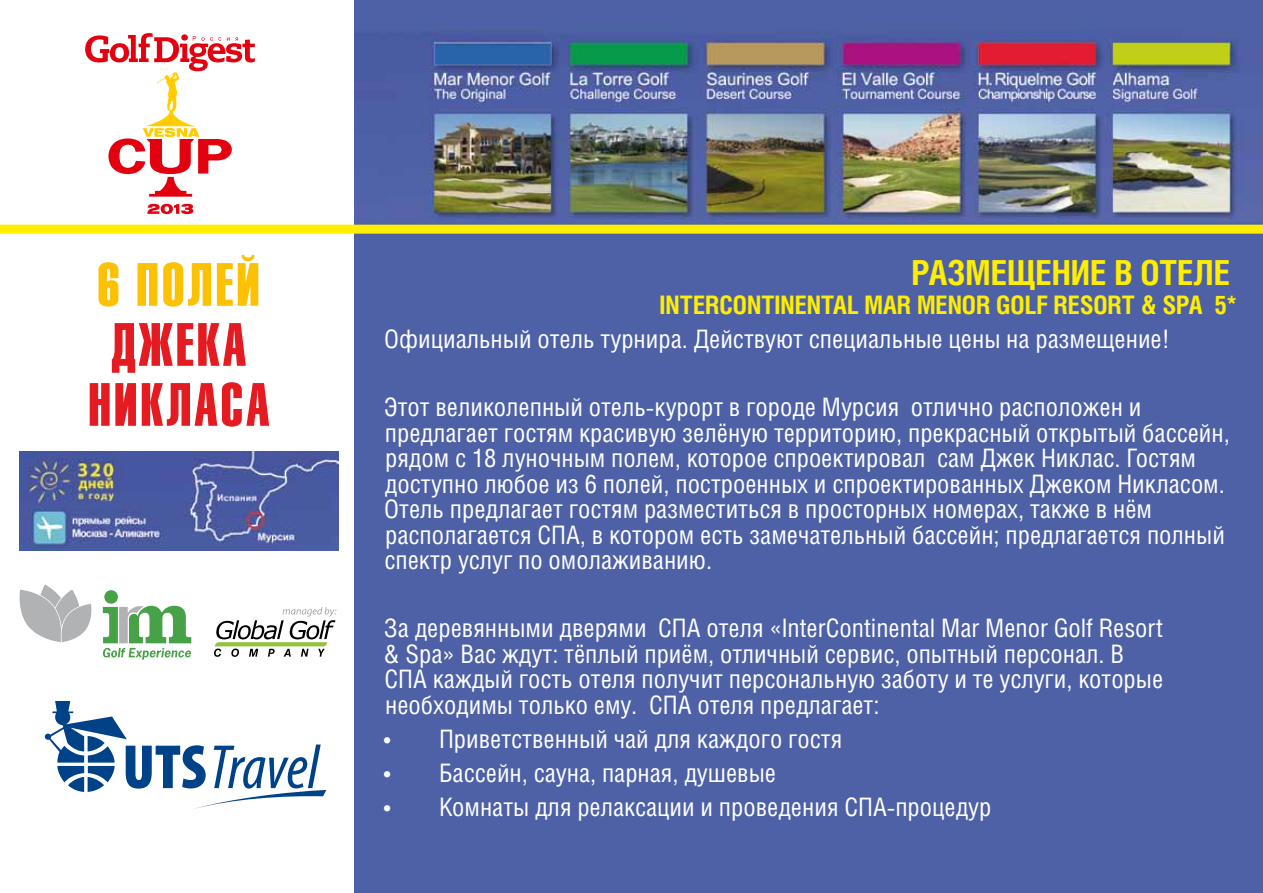
<style>
.page{position:relative;width:1263px;height:893px;background:#fff}
.page>*{position:absolute;margin:0;border:0;box-sizing:border-box;transform-origin:0 0}
.t1{font:60px/60px "Helios Extra Compressed C";letter-spacing:.05em;color:#e41b21;text-align:center}
.t2{font:60px "Helios Extra Compressed C";letter-spacing:.05em;color:#fcc103}
.t3{font:700 34.5px "Helios Cond";color:#fe0}
.t4{font:25.5px/25.5px "Helios Cond";color:#fff}
.t5{font:700 25.5px "Helios Cond";color:#fe0}
</style>
<div class="page">
<img style="left:354px;top:0;width:909px;height:893px">
<div style="left:0;top:225px;width:1263px;height:9px;background:#fe0"></div>
<svg style="left:147px;top:204px;width:46px;height:10px"></svg>
<svg style="left:85px;top:33px;width:170px;height:164px"></svg>
<svg style="left:214px;top:607px;width:122px;height:50px"></svg>
<div style="left:104px;top:590px;width:14px;height:14px;background:#47a146;border-radius:50%"></div>
<svg style="left:20px;top:584px;width:71px;height:58px"></svg>
<svg style="left:103px;top:606px;width:88px;height:54px"></svg>
<img style="left:20px;top:451px;width:318px;height:99px">
<svg style="left:45px;top:701px;width:281px;height:108px"></svg>
<h1 class="t2" style="left:97px;top:250px;width:164px">6 ПОЛЕЙ</h1>
<h1 class="t1" style="left:88px;top:313px;width:183px">ДЖЕКА<br>НИКЛАСА</h1>
<h2 class="t3" style="left:912px;top:252px;width:142px">РАЗМЕЩЕНИЕ</h2>
<h2 class="t3" style="left:1114px;top:252px;width:114px">В ОТЕЛЕ</h2>
<p class="t5" style="left:660px;top:290px;width:579px">INTERCONTINENTAL MAR MENOR GOLF RESORT &amp; SPA 5*</p>
<p class="t4" style="left:384px;top:326px;width:787px">Официальный отель турнира. Действуют специальные цены на размещение!</p>
<p class="t4" style="left:384px;top:394px;width:847px">Этот великолепный отель-курорт в городе Мурсия отлично расположен и предлагает гостям красивую зелёную территорию, прекрасный открытый бассейн, рядом с 18 луночным полем, которое спроектировал сам Джек Никлас. Гостям доступно любое из 6 полей, построенных и спроектированных Джеком Никласом.<br>Отель предлагает гостям разместиться в просторных номерах, также в нём располагается СПА, в котором есть замечательный бассейн; предлагается полный спектр услуг по омолаживанию.</p>
<p class="t4" style="left:383px;top:615px;width:781px">За деревянными дверями СПА отеля «InterContinental Mar Menor Golf Resort &amp; Spa» Вас ждут: тёплый приём, отличный сервис, опытный персонал. В СПА каждый гость отеля получит персональную заботу и те услуги, которые необходимы только ему. СПА отеля предлагает:</p>
<p class="t4" style="left:384px;top:725px;width:460px">• Приветственный чай для каждого гостя</p>
<p class="t4" style="left:384px;top:759px;width:394px">• Бассейн, сауна, парная, душевые</p>
<p class="t4" style="left:384px;top:793px;width:609px">• Комнаты для релаксации и проведения СПА-процедур</p>
</div>
